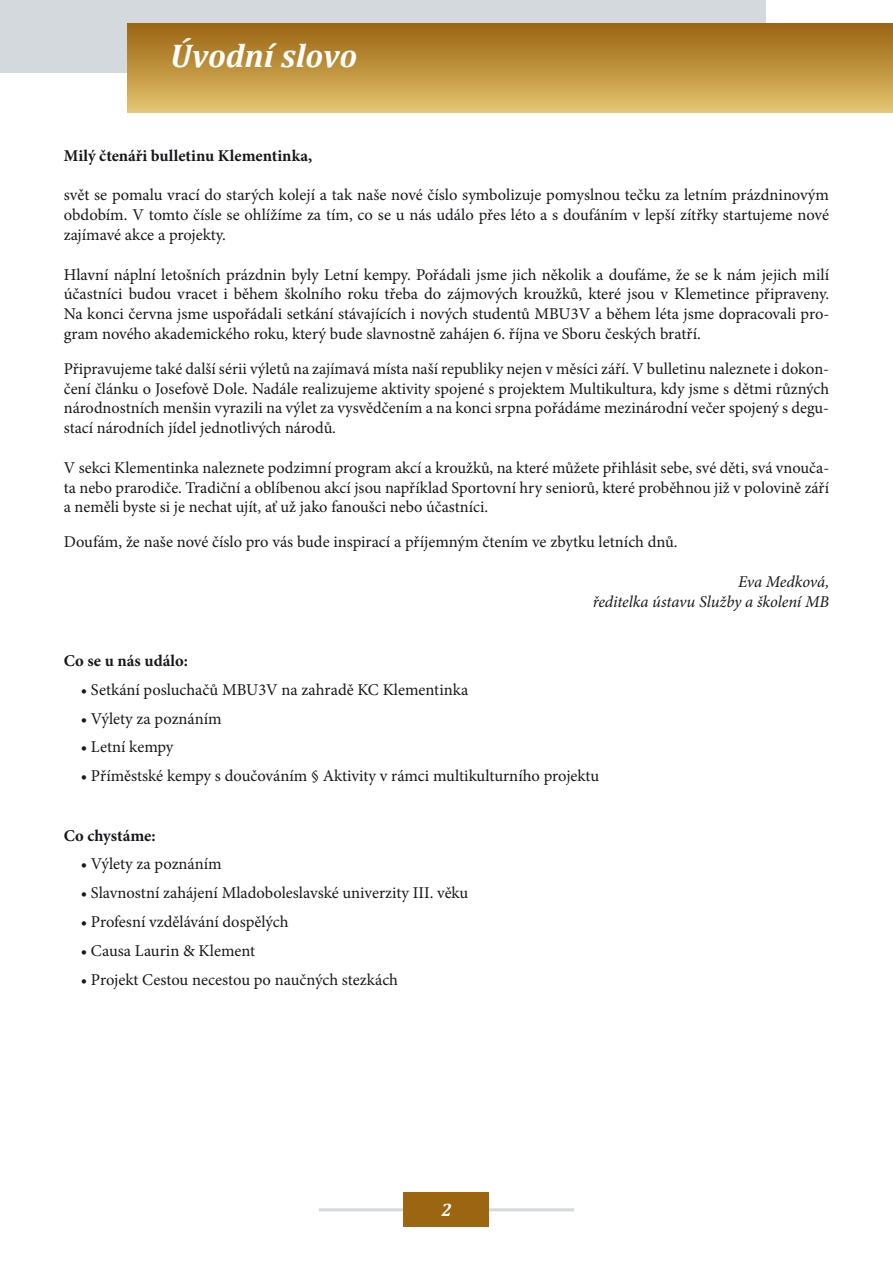
<style>
.page{position:relative;width:893px;height:1263px;background:#fff}
.page>*{position:absolute;margin:0;border:0;box-sizing:border-box;transform-origin:0 0}
.t1{font:italic 700 33px "Cambria";color:#fff}
.t2{font:italic 700 18px "Cambria";color:#fff}
.t3{font:16.5px/19.8px "Minion Pro";color:#1a171c;text-align:justify}
.t4{font:700 16.5px "Minion Pro";color:#1a171c}
.t5{font:italic 16.5px/19.8px "Minion Pro";letter-spacing:-.005em;color:#1a171c;text-align:right}
</style>
<div class="page">
<div style="left:0;top:0;width:765px;height:72px;background:#d4d9dd"></div>
<hr style="left:319px;top:1208px;width:255px;height:3px;background:#d4d9dd">
<div style="left:128px;top:23px;width:765px;height:90px;background:linear-gradient(to bottom,#9a630f,#e4c470)"></div>
<div style="left:404px;top:1193px;width:85px;height:34px;background:#9b6512"></div>
<h1 class="t1" style="left:170px;top:32px;width:189px">Úvodní slovo</h1>
<p class="t4" style="left:64px;top:144px;width:250px">Milý čtenáři bulletinu Klementinka,</p>
<p class="t3" style="left:64px;top:185px;width:767px">svět se pomalu vrací do starých kolejí a tak naše nové číslo symbolizuje pomyslnou tečku za letním prázdninovým obdobím. V tomto čísle se ohlížíme za tím, co se u nás událo přes léto a s doufáním v lepší zítřky startujeme nové zajímavé akce a projekty.</p>
<p class="t3" style="left:64px;top:265px;width:767px">Hlavní náplní letošních prázdnin byly Letní kempy. Pořádali jsme jich několik a doufáme, že se k nám jejich milí účastníci budou vracet i během školního roku třeba do zájmových kroužků, které jsou v Klemetince připraveny.<br>Na konci června jsme uspořádali setkání stávajících i nových studentů MBU3V a během léta jsme dopracovali pro&shy;gram nového akademického roku, který bude slavnostně zahájen 6. října ve Sboru českých bratří.</p>
<p class="t3" style="left:64px;top:359px;width:767px">Připravujeme také další sérii výletů na zajímavá místa naší republiky nejen v měsíci září. V bulletinu naleznete i dokon&shy;čení článku o Josefově Dole. Nadále realizujeme aktivity spojené s projektem Multikultura, kdy jsme s dětmi různých národnostních menšin vyrazili na výlet za vysvědčením a na konci srpna pořádáme mezinárodní večer spojený s degu&shy;stací národních jídel jednotlivých národů.</p>
<p class="t3" style="left:64px;top:458px;width:767px">V sekci Klementinka naleznete podzimní program akcí a kroužků, na které můžete přihlásit sebe, své děti, svá vnouča&shy;ta nebo prarodiče. Tradiční a oblíbenou akcí jsou například Sportovní hry seniorů, které proběhnou již v polovině září a neměli byste si je nechat ujít, ať už jako fanoušci nebo účastníci.</p>
<p class="t3" style="left:64px;top:532px;width:615px">Doufám, že naše nové číslo pro vás bude inspirací a příjemným čtením ve zbytku letních dnů.</p>
<p class="t5" style="left:593px;top:572px;width:238px">Eva Medková,<br>ředitelka ústavu Služby a školení MB</p>
<p class="t4" style="left:64px;top:649px;width:126px">Co se u nás událo:</p>
<p class="t3" style="left:81px;top:680px;width:389px">• Setkání posluchačů MBU3V na zahradě KC Klementinka</p>
<p class="t3" style="left:81px;top:709px;width:142px">• Výlety za poznáním</p>
<p class="t3" style="left:81px;top:737px;width:94px">• Letní kempy</p>
<p class="t3" style="left:81px;top:766px;width:520px">• Příměstské kempy s doučováním § Aktivity v rámci multikulturního projektu</p>
<p class="t4" style="left:64px;top:824px;width:93px">Co chystáme:</p>
<p class="t3" style="left:81px;top:854px;width:142px">• Výlety za poznáním</p>
<p class="t3" style="left:81px;top:883px;width:389px">• Slavnostní zahájení Mladoboleslavské univerzity III. věku</p>
<p class="t3" style="left:81px;top:912px;width:209px">• Profesní vzdělávání dospělých</p>
<p class="t3" style="left:81px;top:941px;width:176px">• Causa Laurin &amp; Klement</p>
<p class="t3" style="left:81px;top:969px;width:319px">• Projekt Cestou necestou po naučných stezkách</p>
<p class="t2" style="left:441px;top:1197px;width:12px">2</p>
</div>
